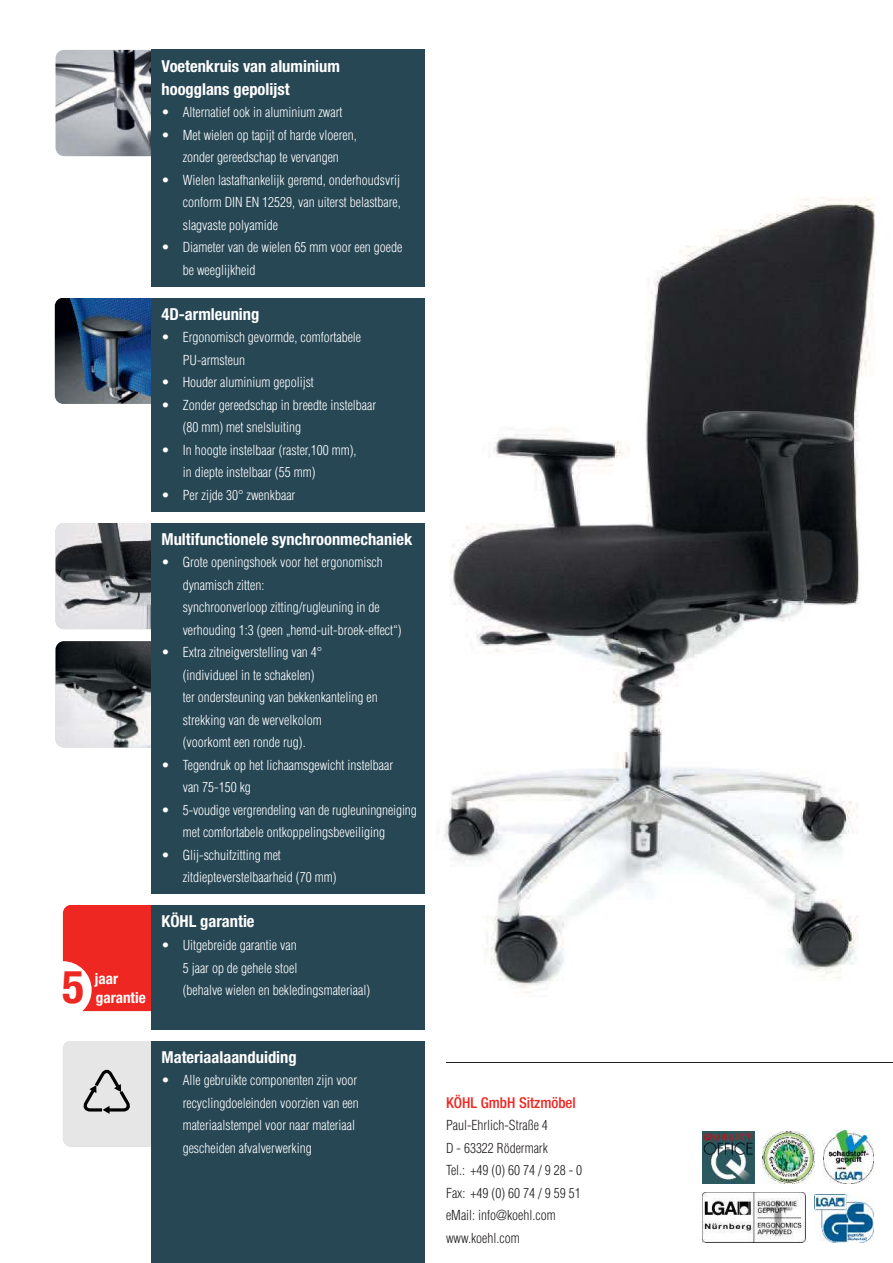
<style>
.page{position:relative;width:893px;height:1263px;background:#fff}
.page>*{position:absolute;margin:0;border:0;box-sizing:border-box;transform-origin:0 0}
.t1{font:700 condensed 45.6px "Helvetica Neue";color:#ee2722}
.t2{font:700 condensed 16.5px/22.5px "Helvetica Neue";color:#fff}
.t3{font:700 condensed 15.15px "Helvetica Neue";color:#fff}
.t4{font:500 condensed 15px "Helvetica Neue";color:#ee2722}
.t5{font:300 condensed 13.5px/22.5px "Helvetica";color:#fff}
.t6{font:300 condensed 13.5px/22.5px "Helvetica";color:#231f20}
</style>
<div class="page">
<img style="left:56px;top:50px;width:106px;height:106px;border-radius:9px">
<img style="left:55px;top:298px;width:106px;height:106px;border-radius:9px">
<div style="left:63px;top:905px;width:106px;height:106px;background:#ee2722;border-radius:9px"></div>
<div style="left:63px;top:1040px;width:106px;height:107px;background:#e6e6e6;border-radius:9px"></div>
<svg style="left:83px;top:1069px;width:47px;height:45px"></svg>
<img style="left:56px;top:523px;width:106px;height:106px;border-radius:9px">
<img style="left:56px;top:641px;width:106px;height:106px;border-radius:9px">
<img style="left:443px;top:197px;width:432px;height:796px">
<div style="left:151px;top:50px;width:273px;height:1213px;background:#274755"></div>
<div style="left:53px;top:512px;width:380px;height:11px;background:#fff"></div>
<div style="left:62px;top:894px;width:371px;height:11px;background:#fff"></div>
<div style="left:62px;top:1030px;width:371px;height:10px;background:#fff"></div>
<div style="left:34px;top:961px;width:58px;height:58px;background:#fff;border-radius:50%"></div>
<div style="left:62px;top:287px;width:370px;height:11px;background:#fff"></div>
<hr style="left:446px;top:1062px;width:447px;height:1px;background:#231f20">
<img style="left:702px;top:1192px;width:104px;height:50px">
<img style="left:702px;top:1131px;width:52px;height:52px">
<img style="left:763px;top:1131px;width:52px;height:52px">
<img style="left:824px;top:1131px;width:49px;height:52px">
<img style="left:815px;top:1194px;width:58px;height:48px">
<h1 class="t1" style="left:62px;top:963px;width:23px">5</h1>
<p class="t3" style="left:95px;top:970px;width:25px">jaar</p>
<p class="t3" style="left:96px;top:990px;width:52px">garantie</p>
<p class="t2" style="left:162px;top:55px;width:180px">Voetenkruis van aluminium hoogglans gepolijst</p>
<p class="t5" style="left:162px;top:101px;width:182px">• Alternatief ook in aluminium zwart</p>
<p class="t5" style="left:162px;top:124px;width:197px;text-align:center">• Met wielen op tapijt of harde vloeren, zonder gereedschap te vervangen</p>
<p class="t5" style="left:183px;top:169px;width:220px;text-align:justify;text-indent:-21px">• Wielen lastafhankelijk geremd, onderhoudsvrij conform DIN EN 12529, van uiterst belastbare, slagvaste polyamide</p>
<p class="t5" style="left:183px;top:236px;width:221px;text-indent:-21px">• Diameter van de wielen 65 mm voor een goede be weeglijkheid</p>
<p class="t2" style="left:162px;top:303px;width:99px">4D-armleuning</p>
<p class="t5" style="left:183px;top:326px;width:180px;text-indent:-21px">• Ergonomisch gevormde, comfortabele<br>PU-armsteun</p>
<p class="t5" style="left:162px;top:371px;width:154px">• Houder aluminium gepolijst</p>
<p class="t5" style="left:183px;top:394px;width:195px;text-indent:-21px">• Zonder gereedschap in breedte instelbaar (80 mm) met snelsluiting</p>
<p class="t5" style="left:183px;top:439px;width:175px;text-indent:-21px">• In hoogte instelbaar (raster,100 mm), in diepte instelbaar (55 mm)</p>
<p class="t5" style="left:162px;top:484px;width:135px">• Per zijde 30° zwenkbaar</p>
<p class="t2" style="left:162px;top:528px;width:252px">Multifunctionele synchroonmechaniek</p>
<p class="t5" style="left:183px;top:551px;width:220px;text-indent:-21px">• Grote openingshoek voor het ergonomisch dynamisch zitten:<br>synchroonverloop zitting/rugleuning in de verhouding 1:3 (geen „hemd-uit-broek-effect“)</p>
<p class="t5" style="left:183px;top:641px;width:196px;text-indent:-21px">• Extra zitneigverstelling van 4° (individueel in te schakelen)<br>ter ondersteuning van bekkenkanteling en strekking van de wervelkolom<br>(voorkomt een ronde rug).</p>
<p class="t5" style="left:183px;top:754px;width:212px;text-indent:-21px">• Tegendruk op het lichaamsgewicht instelbaar van 75-150 kg</p>
<p class="t5" style="left:183px;top:799px;width:236px;text-indent:-21px">• 5-voudige vergrendeling van de rugleuningneiging met comfortabele ontkoppelingsbeveiliging</p>
<p class="t5" style="left:183px;top:844px;width:155px;text-indent:-21px">• Glij-schuifzitting met zitdiepteverstelbaarheid (70 mm)</p>
<p class="t2" style="left:162px;top:910px;width:95px">KÖHL garantie</p>
<p class="t5" style="left:183px;top:934px;width:189px;text-indent:-21px">• Uitgebreide garantie van<br>5 jaar op de gehele stoel<br>(behalve wielen en bekledingsmateriaal)</p>
<p class="t2" style="left:162px;top:1045px;width:137px">Materiaalaanduiding</p>
<p class="t5" style="left:183px;top:1069px;width:178px;text-indent:-21px">• Alle gebruikte componenten zijn voor recyclingdoeleinden voorzien van een materiaalstempel voor naar materiaal gescheiden afvalverwerking</p>
<p class="t4" style="left:446px;top:1094px;width:131px">KÖHL GmbH Sitzmöbel</p>
<p class="t6" style="left:446px;top:1114px;width:138px">Paul-Ehrlich-Straße 4<br>D - 63322 Rödermark<br>Tel.: +49 (0) 60 74 / 9 28 - 0<br>Fax: +49 (0) 60 74 / 9 59 51 eMail: info@koehl.com www.koehl.com</p>
</div>
